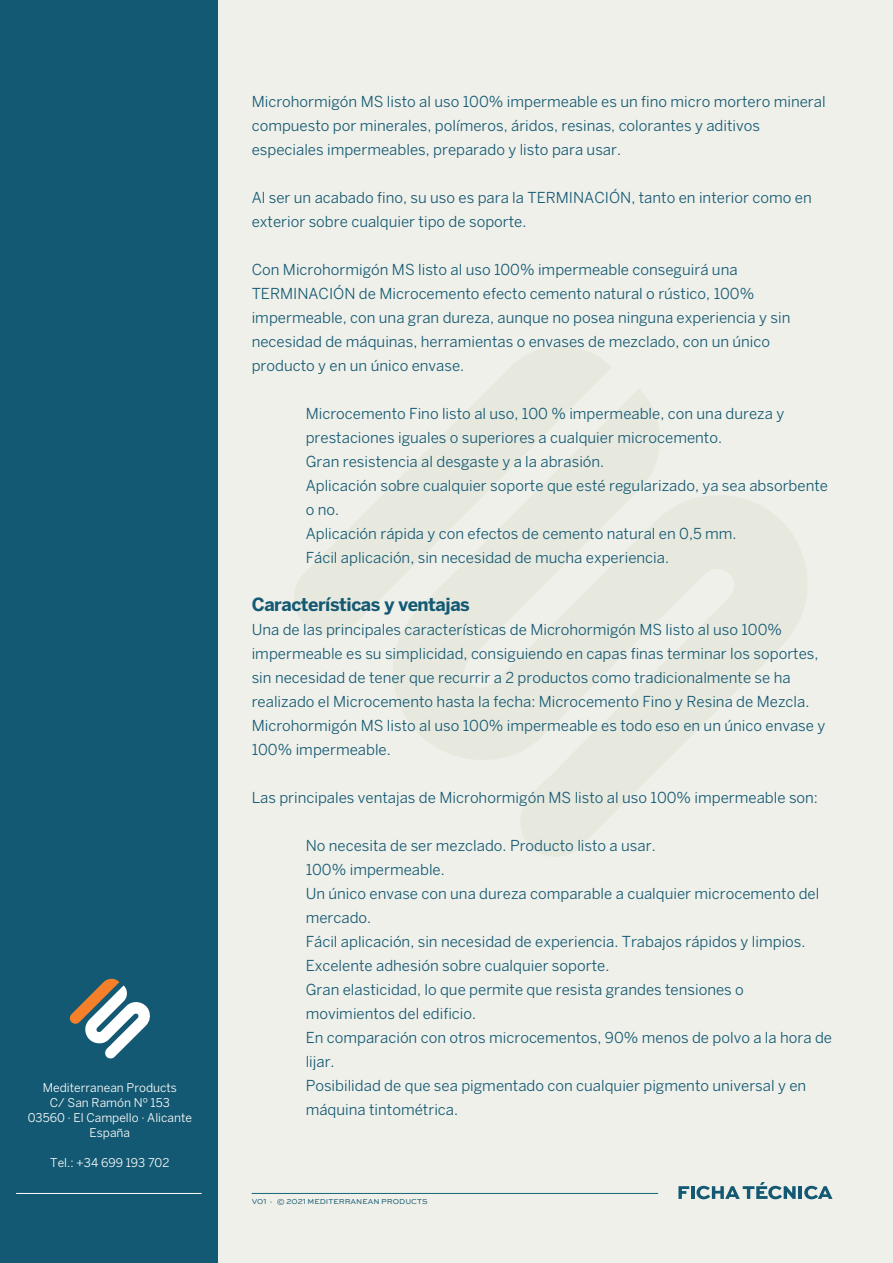
<style>
.page{position:relative;width:893px;height:1263px;background:#fff}
.page>*{position:absolute;margin:0;border:0;box-sizing:border-box;transform-origin:0 0}
.t1{font:700 18px "Benton Sans";letter-spacing:-.025em;color:#145973}
.t2{font:15px/24px "Benton Sans";color:#145973}
.t3{font:12px/15px "Benton Sans";color:#fff;text-align:center}
.t4{font:7.5px "Sweet Sans Pro";color:#145973}
</style>
<div class="page">
<div style="left:1px;top:0;width:892px;height:1263px;background:#eff0e9"></div>
<svg style="left:678px;top:1182px;width:154px;height:17px"></svg>
<hr style="left:252px;top:1193px;width:406px;height:1px;background:#156779">
<div style="left:0;top:0;width:218px;height:1263px;background:#145973"></div>
<svg style="left:70px;top:978px;width:80px;height:81px"></svg>
<hr style="left:16px;top:1193px;width:186px;height:1px;background:#fff">
<p class="t3" style="left:28px;top:1080px;width:166px">Mediterranean Products<br>C/ San Ramón Nº 153<br>03560 · El Campello · Alicante<br>España</p>
<p class="t3" style="left:50px;top:1155px;width:121px">Tel.: +34 699 193 702</p>
<p class="t2" style="left:252px;top:89px;width:575px">Microhormigón MS listo al uso 100% impermeable es un fino micro mortero mineral compuesto por minerales, polímeros, áridos, resinas, colorantes y aditivos especiales impermeables, preparado y listo para usar.</p>
<p class="t2" style="left:252px;top:185px;width:562px">Al ser un acabado fino, su uso es para la TERMINACIÓN, tanto en interior como en exterior sobre cualquier tipo de soporte.</p>
<p class="t2" style="left:252px;top:257px;width:540px">Con Microhormigón MS listo al uso 100% impermeable conseguirá una TERMINACIÓN de Microcemento efecto cemento natural o rústico, 100% impermeable, con una gran dureza, aunque no posea ninguna experiencia y sin necesidad de máquinas, herramientas o envases de mezclado, con un único producto y en un único envase.</p>
<p class="t2" style="left:306px;top:401px;width:524px">Microcemento Fino listo al uso, 100 % impermeable, con una dureza y prestaciones iguales o superiores a cualquier microcemento.<br>Gran resistencia al desgaste y a la abrasión.<br>Aplicación sobre cualquier soporte que esté regularizado, ya sea absorbente o no.<br>Aplicación rápida y con efectos de cemento natural en 0,5 mm.<br>Fácil aplicación, sin necesidad de mucha experiencia.</p>
<p class="t1" style="left:252px;top:593px;width:220px">Características y ventajas</p>
<p class="t2" style="left:252px;top:617px;width:575px">Una de las principales características de Microhormigón MS listo al uso 100% impermeable es su simplicidad, consiguiendo en capas finas terminar los soportes, sin necesidad de tener que recurrir a 2 productos como tradicionalmente se ha realizado el Microcemento hasta la fecha: Microcemento Fino y Resina de Mezcla.<br>Microhormigón MS listo al uso 100% impermeable es todo eso en un único envase y 100% impermeable.</p>
<p class="t2" style="left:252px;top:785px;width:568px">Las principales ventajas de Microhormigón MS listo al uso 100% impermeable son:</p>
<p class="t2" style="left:306px;top:833px;width:528px">No necesita de ser mezclado. Producto listo a usar.<br>100% impermeable.<br>Un único envase con una dureza comparable a cualquier microcemento del mercado.<br>Fácil aplicación, sin necesidad de experiencia. Trabajos rápidos y limpios.<br>Excelente adhesión sobre cualquier soporte.<br>Gran elasticidad, lo que permite que resista grandes tensiones o movimientos del edificio.<br>En comparación con otros microcementos, 90% menos de polvo a la hora de lijar.<br>Posibilidad de que sea pigmentado con cualquier pigmento universal y en máquina tintométrica.</p>
<p class="t4" style="left:252px;top:1196px;width:177px">V01 · © 2021 MEDITERRANEAN PRODUCTS</p>
</div>
